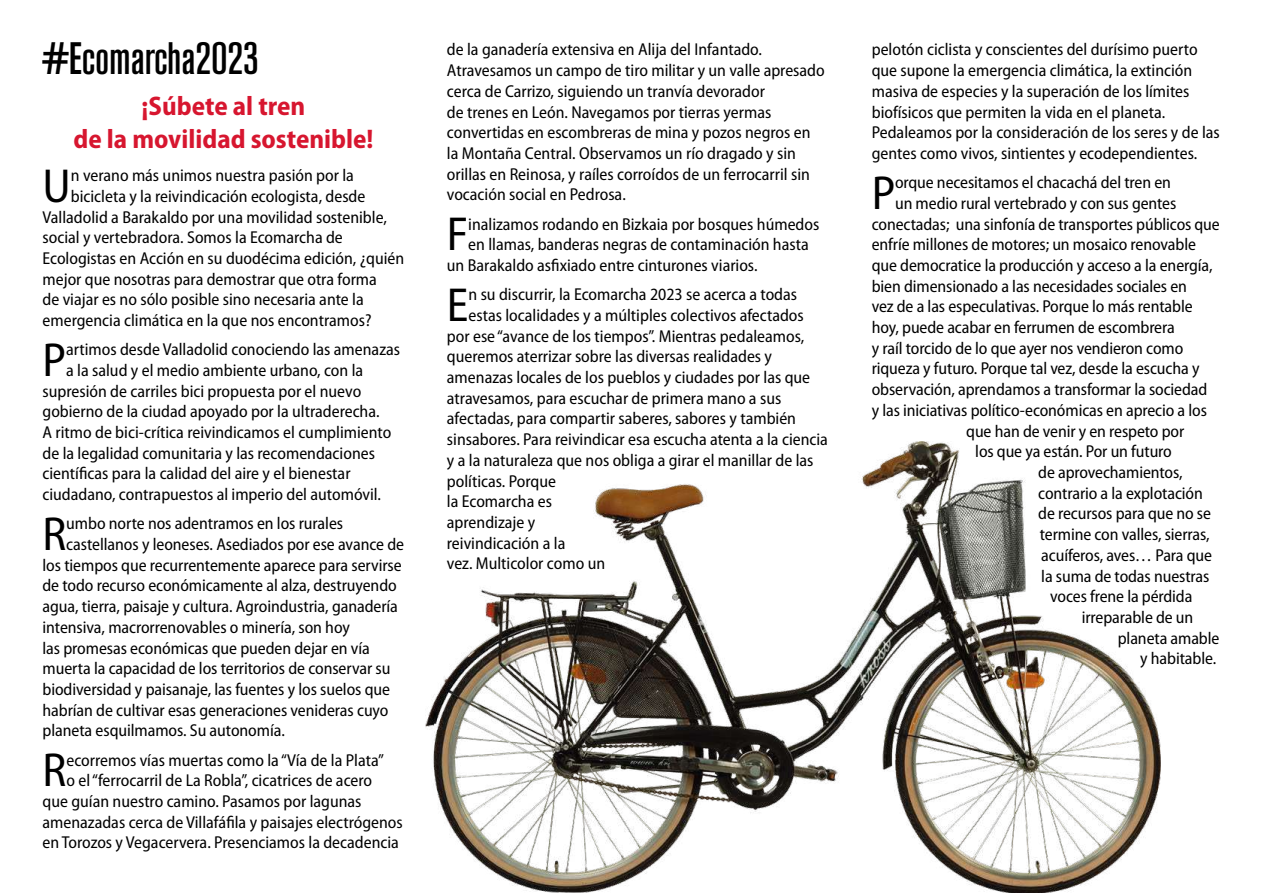
<style>
.page{position:relative;width:1263px;height:893px;background:#fff}
.page>*{position:absolute;margin:0;border:0;box-sizing:border-box;transform-origin:0 0}
.t1{font:semi-condensed 48px "Myriad Pro";color:#000}
.t2{font:500 condensed 45px "Akzidenz Grotesk BE";color:#000}
.t3{font:700 semi-condensed 27px/32.4px "Myriad Pro";color:#d7162f;text-align:center}
.t4{font:semi-condensed 17.25px/20.7px "Myriad Pro";color:#000}
</style>
<div class="page">
<img style="left:426px;top:442px;width:735px;height:451px">
<h2 class="t2" style="left:43px;top:34px;width:218px">#Ecomarcha2023</h2>
<h3 class="t3" style="left:73px;top:90px;width:301px">¡Súbete al tren<br>de la movilidad sostenible!</h3>
<h1 class="t1" style="left:43px;top:160px;width:30px">U</h1>
<p class="t4" style="left:71px;top:165px;width:285px">n verano más unimos nuestra pasión por la</p>
<p class="t4" style="left:71px;top:186px;width:296px">bicicleta y la reivindicación ecologista, desde</p>
<p class="t4" style="left:43px;top:207px;width:346px">Valladolid a Barakaldo por una movilidad sostenible,</p>
<p class="t4" style="left:43px;top:227px;width:302px">social y vertebradora. Somos la Ecomarcha de</p>
<p class="t4" style="left:43px;top:248px;width:363px">Ecologistas en Acción en su duodécima edición, ¿quién</p>
<p class="t4" style="left:43px;top:269px;width:336px">mejor que nosotras para demostrar que otra forma</p>
<p class="t4" style="left:43px;top:290px;width:323px">de viajar es no sólo posible sino necesaria ante la</p>
<p class="t4" style="left:43px;top:310px;width:330px">emergencia climática en la que nos encontramos?</p>
<h1 class="t1" style="left:43px;top:334px;width:25px">P</h1>
<p class="t4" style="left:66px;top:339px;width:335px">artimos desde Valladolid conociendo las amenazas</p>
<p class="t4" style="left:66px;top:360px;width:299px">a la salud y el medio ambiente urbano, con la</p>
<p class="t4" style="left:43px;top:381px;width:320px">supresión de carriles bici propuesta por el nuevo</p>
<p class="t4" style="left:43px;top:402px;width:339px">gobierno de la ciudad apoyado por la ultraderecha.</p>
<p class="t4" style="left:43px;top:422px;width:350px">A ritmo de bici-crítica reivindicamos el cumplimiento</p>
<p class="t4" style="left:43px;top:443px;width:334px">de la legalidad comunitaria y las recomendaciones</p>
<p class="t4" style="left:43px;top:464px;width:310px">científicas para la calidad del aire y el bienestar</p>
<p class="t4" style="left:43px;top:484px;width:340px">ciudadano, contrapuestos al imperio del automóvil.</p>
<h1 class="t1" style="left:43px;top:508px;width:25px">R</h1>
<p class="t4" style="left:66px;top:514px;width:278px">umbo norte nos adentramos en los rurales</p>
<p class="t4" style="left:66px;top:534px;width:339px">castellanos y leoneses. Asediados por ese avance de</p>
<p class="t4" style="left:43px;top:555px;width:361px">los tiempos que recurrentemente aparece para servirse</p>
<p class="t4" style="left:43px;top:576px;width:356px">de todo recurso económicamente al alza, destruyendo</p>
<p class="t4" style="left:43px;top:596px;width:357px">agua, tierra, paisaje y cultura. Agroindustria, ganadería</p>
<p class="t4" style="left:43px;top:617px;width:309px">intensiva, macrorrenovables o minería, son hoy</p>
<p class="t4" style="left:43px;top:638px;width:329px">las promesas económicas que pueden dejar en vía</p>
<p class="t4" style="left:43px;top:658px;width:349px">muerta la capacidad de los territorios de conservar su</p>
<p class="t4" style="left:43px;top:679px;width:349px">biodiversidad y paisanaje, las fuentes y los suelos que</p>
<p class="t4" style="left:43px;top:700px;width:347px">habrían de cultivar esas generaciones venideras cuyo</p>
<p class="t4" style="left:43px;top:721px;width:244px">planeta esquilmamos. Su autonomía.</p>
<h1 class="t1" style="left:43px;top:744px;width:25px">R</h1>
<p class="t4" style="left:67px;top:750px;width:319px">ecorremos vías muertas como la “Vía de la Plata”</p>
<p class="t4" style="left:67px;top:770px;width:307px">o el “ferrocarril de La Robla”, cicatrices de acero</p>
<p class="t4" style="left:43px;top:791px;width:320px">que guían nuestro camino. Pasamos por lagunas</p>
<p class="t4" style="left:43px;top:812px;width:362px">amenazadas cerca de Villafáfila y paisajes electrógenos</p>
<p class="t4" style="left:43px;top:833px;width:358px">en Torozos y Vegacervera. Presenciamos la decadencia</p>
<p class="t4" style="left:447px;top:40px;width:379px">de la ganadería extensiva en Alija del Infantado.<br>Atravesamos un campo de tiro militar y un valle apresado cerca de Carrizo, siguiendo un tranvía devorador<br>de trenes en León. Navegamos por tierras yermas convertidas en escombreras de mina y pozos negros en la Montaña Central. Observamos un río dragado y sin orillas en Reinosa, y raíles corroídos de un ferrocarril sin vocación social en Pedrosa.</p>
<h1 class="t1" style="left:447px;top:208px;width:23px">F</h1>
<p class="t4" style="left:468px;top:214px;width:353px">inalizamos rodando en Bizkaia por bosques húmedos</p>
<p class="t4" style="left:468px;top:235px;width:342px">en llamas, banderas negras de contaminación hasta</p>
<p class="t4" style="left:447px;top:255px;width:312px">un Barakaldo asfixiado entre cinturones viarios.</p>
<h1 class="t1" style="left:447px;top:279px;width:23px">E</h1>
<p class="t4" style="left:468px;top:284px;width:330px">n su discurrir, la Ecomarcha 2023 se acerca a todas</p>
<p class="t4" style="left:468px;top:305px;width:337px">estas localidades y a múltiples colectivos afectados</p>
<p class="t4" style="left:447px;top:326px;width:359px">por ese “avance de los tiempos”. Mientras pedaleamos,</p>
<p class="t4" style="left:447px;top:347px;width:327px">queremos aterrizar sobre las diversas realidades y</p>
<p class="t4" style="left:447px;top:367px;width:365px">amenazas locales de los pueblos y ciudades por las que</p>
<p class="t4" style="left:447px;top:388px;width:336px">atravesamos, para escuchar de primera mano a sus</p>
<p class="t4" style="left:447px;top:409px;width:351px">afectadas, para compartir saberes, sabores y también</p>
<p class="t4" style="left:447px;top:429px;width:383px">sinsabores. Para reivindicar esa escucha atenta a la ciencia</p>
<p class="t4" style="left:447px;top:450px;width:368px">y a la naturaleza que nos obliga a girar el manillar de las</p>
<p class="t4" style="left:447px;top:471px;width:111px">políticas. Porque</p>
<p class="t4" style="left:447px;top:491px;width:107px">la Ecomarcha es</p>
<p class="t4" style="left:447px;top:512px;width:90px">aprendizaje y</p>
<p class="t4" style="left:447px;top:533px;width:120px">reivindicación a la</p>
<p class="t4" style="left:447px;top:554px;width:160px">vez. Multicolor como un</p>
<p class="t4" style="left:872px;top:40px;width:350px">pelotón ciclista y conscientes del durísimo puerto que supone la emergencia climática, la extinción masiva de especies y la superación de los límites biofísicos que permiten la vida en el planeta.<br>Pedaleamos por la consideración de los seres y de las gentes como vivos, sintientes y ecodependientes.</p>
<h1 class="t1" style="left:872px;top:167px;width:25px">P</h1>
<p class="t4" style="left:895px;top:172px;width:277px">orque necesitamos el chacachá del tren en</p>
<p class="t4" style="left:895px;top:193px;width:283px">un medio rural vertebrado y con sus gentes</p>
<p class="t4" style="left:872px;top:214px;width:350px">conectadas; una sinfonía de transportes públicos que</p>
<p class="t4" style="left:872px;top:235px;width:326px">enfríe millones de motores; un mosaico renovable</p>
<p class="t4" style="left:872px;top:255px;width:342px">que democratice la producción y acceso a la energía,</p>
<p class="t4" style="left:872px;top:276px;width:317px">bien dimensionado a las necesidades sociales en</p>
<p class="t4" style="left:872px;top:297px;width:322px">vez de a las especulativas. Porque lo más rentable</p>
<p class="t4" style="left:872px;top:317px;width:305px">hoy, puede acabar en ferrumen de escombrera</p>
<p class="t4" style="left:872px;top:338px;width:313px">y raíl torcido de lo que ayer nos vendieron como</p>
<p class="t4" style="left:872px;top:359px;width:329px">riqueza y futuro. Porque tal vez, desde la escucha y</p>
<p class="t4" style="left:872px;top:379px;width:337px">observación, aprendamos a transformar la sociedad</p>
<p class="t4" style="left:872px;top:400px;width:337px">y las iniciativas político-económicas en aprecio a los</p>
<p class="t4" style="left:966px;top:421px;width:220px">que han de venir y en respeto por</p>
<p class="t4" style="left:975px;top:442px;width:198px">los que ya están. Por un futuro</p>
<p class="t4" style="left:1038px;top:462px;width:146px">de aprovechamientos,</p>
<p class="t4" style="left:1038px;top:483px;width:166px">contrario a la explotación</p>
<p class="t4" style="left:1038px;top:504px;width:174px">de recursos para que no se</p>
<p class="t4" style="left:1040px;top:524px;width:171px">termine con valles, sierras,</p>
<p class="t4" style="left:1041px;top:545px;width:172px">acuíferos, aves… Para que</p>
<p class="t4" style="left:1041px;top:566px;width:170px">la suma de todas nuestras</p>
<p class="t4" style="left:1050px;top:586px;width:144px">voces frene la pérdida</p>
<p class="t4" style="left:1082px;top:607px;width:113px">irreparable de un</p>
<p class="t4" style="left:1118px;top:628px;width:103px">planeta amable</p>
<p class="t4" style="left:1140px;top:649px;width:77px">y habitable.</p>
</div>
